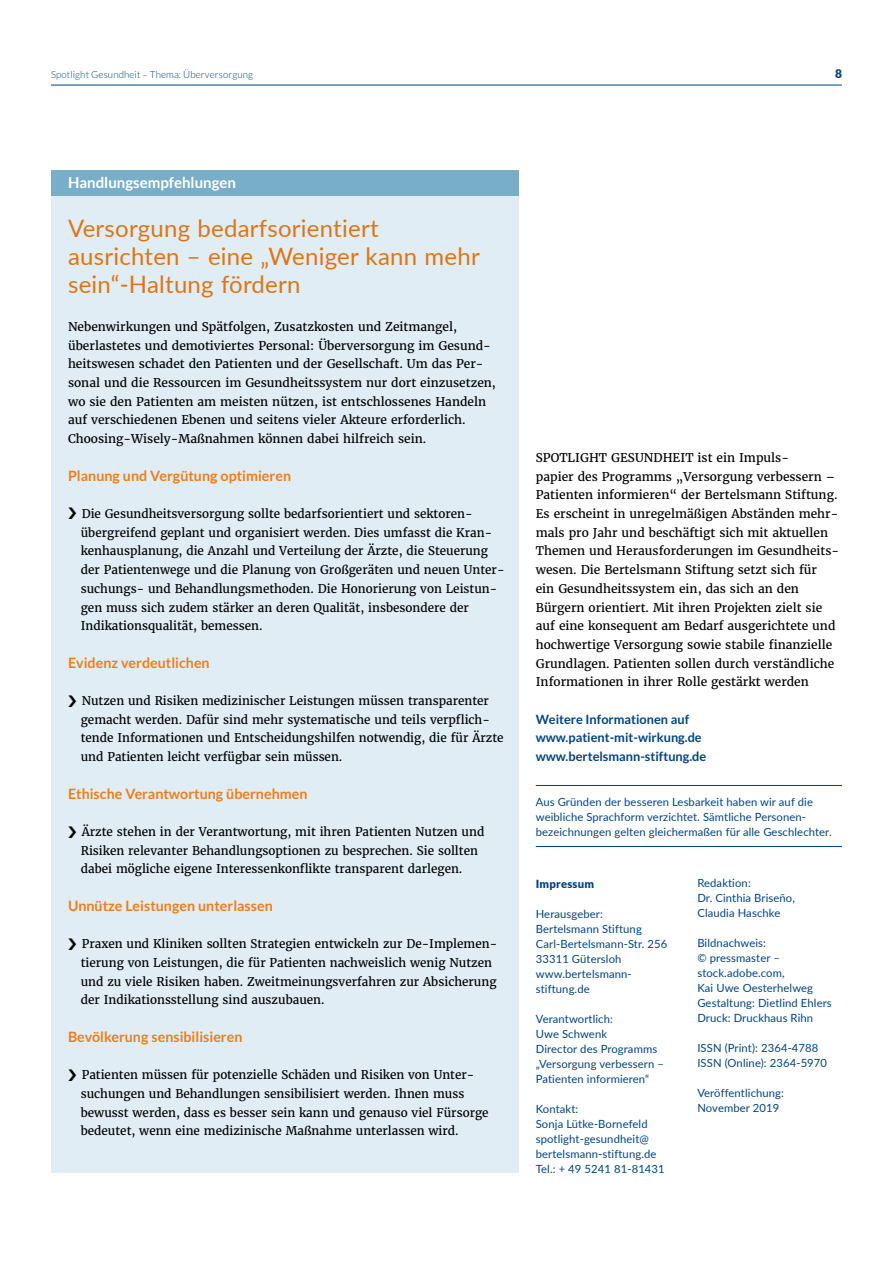
<style>
.page{position:relative;width:893px;height:1263px;background:#fff}
.page>*{position:absolute;margin:0;border:0;box-sizing:border-box;transform-origin:0 0}
.t1{font:24px/28px "Lato";letter-spacing:.01em;color:#dd7515}
.t2{font:700 15px "Lato";color:#fff}
.t3{font:700 14.25px "Lato";color:#ef7d17}
.t4{font:700 12.75px/18.8px "Lato";color:#004380}
.t5{font:12px/18.8px "Merriweather";color:#000}
.t6{font:900 12px "Lato";color:#004380}
.t7{font:11.25px/15px "Lato";letter-spacing:.01em;color:#004380}
.t8{font:900 11.25px "Lato";letter-spacing:.02em;color:#004380}
.t9{font:300 9.75px "Lato";letter-spacing:.01em;color:#004380}
</style>
<div class="page">
<hr style="left:51px;top:85px;width:791px;height:1px;background:#004380">
<div style="left:51px;top:181px;width:468px;height:992px;background:#e0edf5"></div>
<div style="left:51px;top:170px;width:468px;height:26px;background:#79aec8"></div>
<hr style="left:536px;top:846px;width:306px;height:1px;background:#004380">
<hr style="left:536px;top:785px;width:306px;height:1px;background:#004380">
<p class="t9" style="left:51px;top:69px;width:204px">Spotlight Gesundheit – Thema: Überversorgung</p>
<p class="t6" style="left:835px;top:66px;width:8px">8</p>
<p class="t2" style="left:68px;top:174px;width:169px">Handlungsempfehlungen</p>
<h1 class="t1" style="left:68px;top:214px;width:413px">Versorgung bedarfsorientiert ausrichten – eine „Weniger kann mehr sein“-Haltung fördern</h1>
<p class="t5" style="left:68px;top:317px;width:429px">Nebenwirkungen und Spätfolgen, Zusatzkosten und Zeitmangel, überlastetes und demotiviertes Personal: Überversorgung im Gesund&shy;heitswesen schadet den Patienten und der Gesellschaft. Um das Per&shy;sonal und die Ressourcen im Gesundheitssystem nur dort einzusetzen, wo sie den Patienten am meisten nützen, ist entschlossenes Handeln auf verschiedenen Ebenen und seitens vieler Akteure erforderlich.<br>Choosing-Wisely-Maßnahmen können dabei hilfreich sein.</p>
<p class="t3" style="left:68px;top:467px;width:225px">Planung und Vergütung optimieren</p>
<p class="t5" style="left:81px;top:504px;width:425px">Die Gesundheitsversorgung sollte bedarfsorientiert und sektoren&shy;übergreifend geplant und organisiert werden. Dies umfasst die Kran&shy;kenhausplanung, die Anzahl und Verteilung der Ärzte, die Steuerung der Patientenwege und die Planung von Großgeräten und neuen Unter&shy;suchungs- und Behandlungsmethoden. Die Honorierung von Leistun&shy;gen muss sich zudem stärker an deren Qualität, insbesondere der Indikationsqualität, bemessen.</p>
<p class="t3" style="left:68px;top:654px;width:143px">Evidenz verdeutlichen</p>
<p class="t5" style="left:81px;top:691px;width:424px">Nutzen und Risiken medizinischer Leistungen müssen transparenter gemacht werden. Dafür sind mehr systematische und teils verpflich&shy;tende Informationen und Entscheidungshilfen notwendig, die für Ärzte und Patienten leicht verfügbar sein müssen.</p>
<p class="t3" style="left:68px;top:785px;width:241px">Ethische Verantwortung übernehmen</p>
<p class="t5" style="left:81px;top:822px;width:405px">Ärzte stehen in der Verantwortung, mit ihren Patienten Nutzen und<br>Risiken relevanter Behandlungsoptionen zu besprechen. Sie sollten dabei mögliche eigene Interessenkonflikte transparent darlegen.</p>
<p class="t3" style="left:68px;top:897px;width:206px">Unnütze Leistungen unterlassen</p>
<p class="t5" style="left:81px;top:934px;width:418px">Praxen und Kliniken sollten Strategien entwickeln zur De-Implemen&shy;tierung von Leistungen, die für Patienten nachweislich wenig Nutzen und zu viele Risiken haben. Zweitmeinungsverfahren zur Absicherung der Indikationsstellung sind auszubauen.</p>
<p class="t3" style="left:68px;top:1028px;width:176px">Bevölkerung sensibilisieren</p>
<p class="t5" style="left:81px;top:1065px;width:409px">Patienten müssen für potenzielle Schäden und Risiken von Unter&shy;suchungen und Behandlungen sensibilisiert werden. Ihnen muss bewusst werden, dass es besser sein kann und genauso viel Fürsorge bedeutet, wenn eine medizinische Maßnahme unterlassen wird.</p>
<p class="t5" style="left:536px;top:448px;width:305px">SPOTLIGHT GESUNDHEIT ist ein Impuls-<br>papier des Programms „Versorgung verbessern – Patienten informieren“ der Bertelsmann Stiftung.<br>Es erscheint in unregelmäßigen Abständen mehr&shy;mals pro Jahr und beschäftigt sich mit aktuellen Themen und Herausforderungen im Gesundheits&shy;wesen. Die Bertelsmann Stiftung setzt sich für<br>ein Gesundheitssystem ein, das sich an den Bürgern orientiert. Mit ihren Projekten zielt sie auf eine konsequent am Bedarf ausgerichtete und hochwertige Versorgung sowie stabile finanzielle Grundlagen. Patienten sollen durch verständliche Informationen in ihrer Rolle gestärkt werden</p>
<p class="t4" style="left:536px;top:709px;width:172px">Weitere Informationen auf www.patient-mit-wirkung.de www.bertelsmann-stiftung.de</p>
<p class="t7" style="left:536px;top:794px;width:297px">Aus Gründen der besseren Lesbarkeit haben wir auf die weibliche Sprachform verzichtet. Sämtliche Personen&shy;bezeichnungen gelten gleichermaßen für alle Geschlechter.</p>
<p class="t8" style="left:536px;top:877px;width:60px">Impressum</p>
<p class="t7" style="left:536px;top:906px;width:133px">Herausgeber:<br>Bertelsmann Stiftung<br>Carl-Bertelsmann-Str. 256<br>33311 Gütersloh www.bertelsmann&shy;stiftung.de</p>
<p class="t7" style="left:536px;top:1011px;width:130px">Verantwortlich:<br>Uwe Schwenk<br>Director des Programms „Versorgung verbessern –<br>Patienten informieren“</p>
<p class="t7" style="left:536px;top:1101px;width:130px">Kontakt:<br>Sonja Lütke-Bornefeld spotlight-gesundheit@ bertelsmann-stiftung.de<br>Tel.: + 49 5241 81-81431</p>
<p class="t7" style="left:697px;top:875px;width:99px">Redaktion:<br>Dr. Cinthia Briseño,<br>Claudia Haschke</p>
<p class="t7" style="left:697px;top:935px;width:136px">Bildnachweis:<br>© pressmaster – stock.adobe.com,<br>Kai Uwe Oesterhelweg<br>Gestaltung: Dietlind Ehlers<br>Druck: Druckhaus Rihn</p>
<p class="t7" style="left:697px;top:1040px;width:131px">ISSN (Print): 2364-4788<br>ISSN (Online): 2364-5970</p>
<p class="t7" style="left:697px;top:1085px;width:88px">Veröffentlichung:<br>November 2019</p>
</div>
